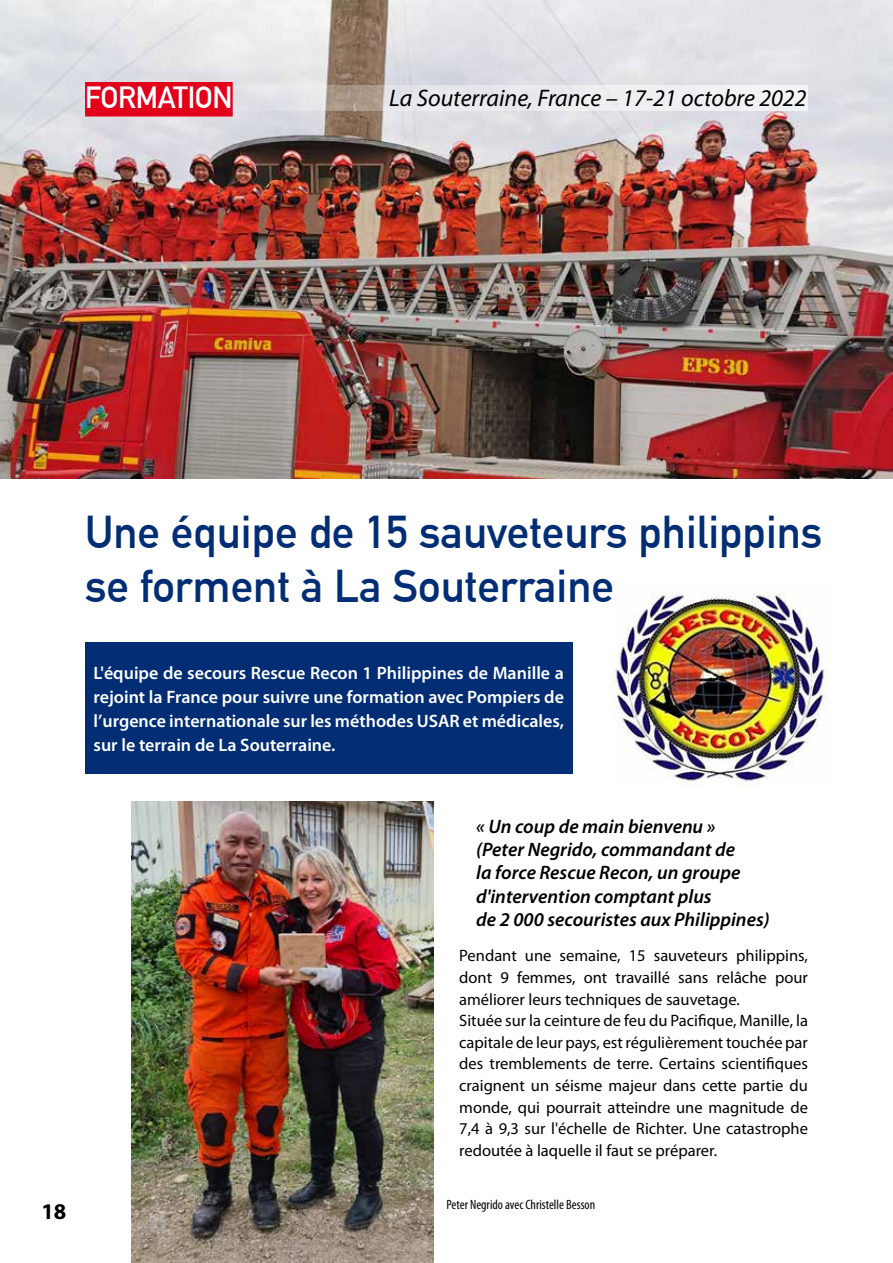
<style>
.page{position:relative;width:893px;height:1263px;background:#fff}
.page>*{position:absolute;margin:0;border:0;box-sizing:border-box;transform-origin:0 0}
.t1{font:700 45px/54px "DIN Alternate";color:#002d74}
.t2{font:700 30px "DIN Alternate";letter-spacing:-.01em;color:#fff}
.t3{font:italic 24px "Myriad Pro";color:#000}
.t4{font:700 22.5px "Myriad Pro";color:#000}
.t5{font:italic 600 19.5px/23.4px "Myriad Pro";color:#000}
.t6{font:600 18px/24px "Myriad Pro";color:#fff;text-align:justify}
.t7{font:16.5px/21.6px "Myriad Pro";color:#000}
.t8{font:condensed 13.5px "Myriad Pro";color:#000}
</style>
<div class="page">
<img style="left:611px;top:592px;width:217px;height:195px">
<img style="left:0;top:0;width:893px;height:478px">
<div style="left:85px;top:642px;width:487px;height:132px;background:#002d74"></div>
<svg style="left:233px;top:85px;width:575px;height:26px;fill:#ebeaee"></svg>
<div style="left:85px;top:82px;width:148px;height:35px;background:#e2001a"></div>
<img style="left:132px;top:801px;width:302px;height:462px">
<h2 class="t2" style="left:85px;top:75px;width:149px">FORMATION</h2>
<h3 class="t3" style="left:389px;top:83px;width:419px">La Souterraine, France – 17-21 octobre 2022</h3>
<h1 class="t1" style="left:85px;top:502px;width:739px">Une équipe de 15 sauveteurs philippins se forment à La Souterraine</h1>
<p class="t6" style="left:94px;top:661px;width:472px">L'équipe de secours Rescue Recon 1 Philippines de Manille a rejoint la France pour suivre une formation avec Pompiers de l’urgence internationale sur les méthodes USAR et médicales, sur le terrain de La Souterraine.</p>
<h3 class="t4" style="left:41px;top:1197px;width:26px">18</h3>
<p class="t5" style="left:476px;top:814px;width:295px">« Un coup de main bienvenu »<br>(Peter Negrido, commandant de<br>la force Rescue Recon, un groupe d'intervention comptant plus<br>de 2 000 secouristes aux Philippines)</p>
<p class="t7" style="left:459px;top:945px;width:350px">Pendant une semaine, 15 sauveteurs philippins, dont 9 femmes, ont travaillé sans relâche pour améliorer leurs techniques de sauvetage.<br>Située sur la ceinture de feu du Pacifique, Manille, la capitale de leur pays, est régulièrement touchée par des tremblements de terre. Certains scientifiques craignent un séisme majeur dans cette partie du monde, qui pourrait atteindre une magnitude de 7,4 à 9,3 sur l'échelle de Richter. Une catastrophe redoutée à laquelle il faut se préparer.</p>
<p class="t8" style="left:446px;top:1197px;width:150px">Peter Negrido avec Christelle Besson</p>
</div>
